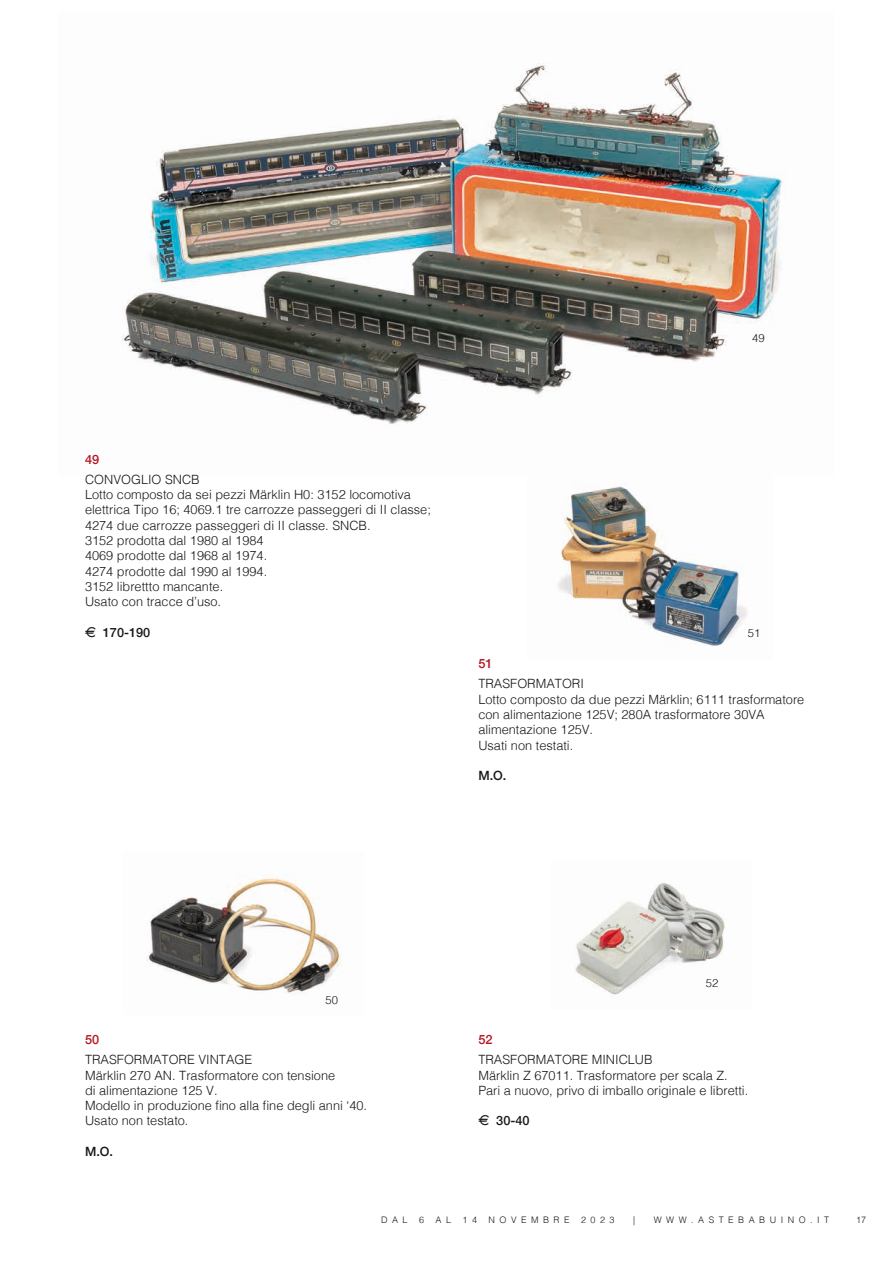
<style>
.page{position:relative;width:893px;height:1263px;background:#fff}
.page>*{position:absolute;margin:0;border:0;box-sizing:border-box;transform-origin:0 0}
.t1{font:300 12.75px/15.3px "Helvetica";color:#1a171c}
.t2{font:500 12.75px "Helvetica Neue";color:#1a171c}
.t3{font:500 12.75px "Helvetica Neue";letter-spacing:-.005em;color:#b51621}
.t4{font:300 11.25px "Helvetica";letter-spacing:-.005em;color:#1a171c}
.t5{font:300 9px "Helvetica";letter-spacing:.5em;color:#1a171c}
.s1{font-family:"Eurofont";font-weight:400}
</style>
<div class="page">
<img style="left:122px;top:63px;width:662px;height:361px">
<img style="left:575px;top:882px;width:150px;height:113px">
<img style="left:146px;top:874px;width:196px;height:119px">
<img style="left:557px;top:483px;width:190px;height:163px">
<p class="t3" style="left:85px;top:449px;width:16px">49</p>
<p class="t1" style="left:85px;top:471px;width:347px">CONVOGLIO SNCB<br>Lotto composto da sei pezzi Märklin H0: 3152 locomotiva elettrica Tipo 16; 4069.1 tre carrozze passeggeri di II classe; 4274 due carrozze passeggeri di II classe. SNCB.<br>3152 prodotta dal 1980 al 1984<br>4069 prodotte dal 1968 al 1974.<br>4274 prodotte dal 1990 al 1994.<br>3152 librettto mancante.<br>Usato con tracce d’uso.</p>
<p class="t2" style="left:85px;top:622px;width:67px"><span class="s1">E</span> 170-190</p>
<p class="t4" style="left:752px;top:328px;width:14px">49</p>
<p class="t4" style="left:748px;top:623px;width:14px">51</p>
<p class="t3" style="left:478px;top:654px;width:16px">51</p>
<p class="t1" style="left:478px;top:675px;width:327px">TRASFORMATORI<br>Lotto composto da due pezzi Märklin; 6111 trasformatore con alimentazione 125V; 280A trasformatore 30VA alimentazione 125V.<br>Usati non testati.</p>
<p class="t2" style="left:478px;top:765px;width:30px">M.O.</p>
<p class="t4" style="left:326px;top:990px;width:14px">50</p>
<p class="t3" style="left:85px;top:1030px;width:16px">50</p>
<p class="t1" style="left:85px;top:1051px;width:284px">TRASFORMATORE VINTAGE<br>Märklin 270 AN. Trasformatore con tensione<br>di alimentazione 125 V.<br>Modello in produzione fino alla fine degli anni ‘40.<br>Usato non testato.</p>
<p class="t2" style="left:85px;top:1141px;width:30px">M.O.</p>
<p class="t4" style="left:706px;top:973px;width:14px">52</p>
<p class="t3" style="left:478px;top:1030px;width:16px">52</p>
<p class="t1" style="left:478px;top:1051px;width:271px">TRASFORMATORE MINICLUB<br>Märklin Z 67011. Trasformatore per scala Z.<br>Pari a nuovo, privo di imballo originale e libretti.</p>
<p class="t2" style="left:478px;top:1111px;width:53px"><span class="s1">E</span> 30-40</p>
<p class="t5" style="left:381px;top:1212px;width:28px">DAL</p>
<p class="t5" style="left:419px;top:1212px;width:7px">6</p>
<p class="t5" style="left:436px;top:1212px;width:17px">A L</p>
<p class="t5" style="left:463px;top:1212px;width:16px">1 4</p>
<p class="t5" style="left:489px;top:1212px;width:82px">NOVEMBRE</p>
<p class="t5" style="left:581px;top:1212px;width:35px">2023</p>
<p class="t5" style="left:633px;top:1212px;width:3px">|</p>
<p class="t5" style="left:654px;top:1212px;width:177px">WWW.ASTEBABUINO.IT</p>
<p class="t5" style="left:856px;top:1212px;width:12px">17</p>
</div>
